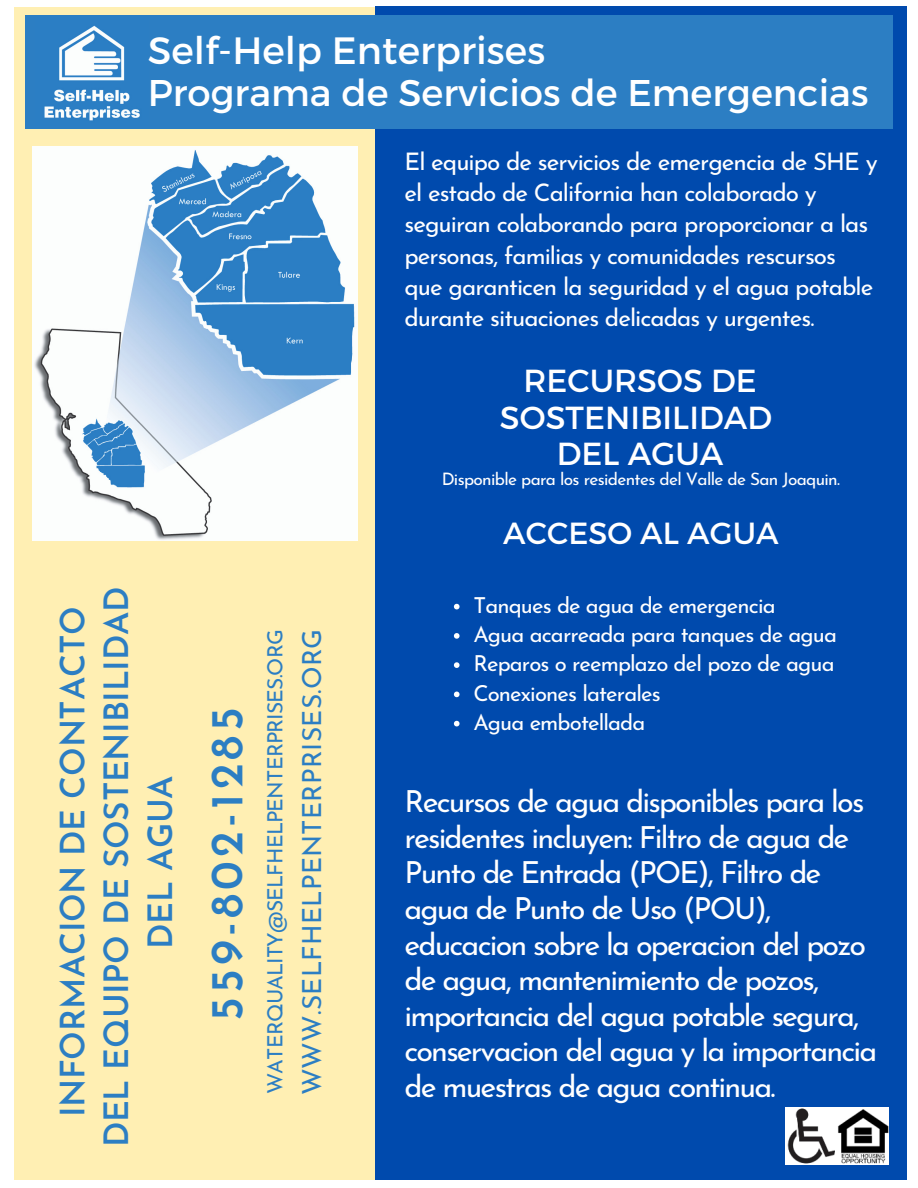
<style>
.page{position:relative;width:918px;height:1188px;background:#fff}
.page>*{position:absolute;margin:0;border:0;box-sizing:border-box;transform-origin:0 0}
.t1{font:600 45.9px "Josefin Sans";letter-spacing:.09em;color:#2c7ec3}
.t2{font:37.95px "Montserrat";color:#fff}
.t3{font:37.2px "Montserrat";color:#fff}
.t4{font:600 33.45px/43.8px "Josefin Sans";letter-spacing:-.01em;color:#2c7ec3;text-align:center}
.t5{font:31.95px/36.5px "Montserrat";color:#fff;text-align:center}
.t6{font:30.6px "Montserrat";color:#fff}
.t7{font:30.45px/35.5px "Josefin Sans";letter-spacing:-.06em;color:#fff}
.t8{font:26.4px "Josefin Sans";letter-spacing:.01em;color:#2c7ec3}
.t9{font:24.15px/31.2px "Josefin Sans";letter-spacing:-.04em;color:#fff}
.t10{font:22.05px "Josefin Sans";letter-spacing:-.04em;color:#fff}
.t11{font:21px "Josefin Sans";letter-spacing:-.04em;color:#2c7ec3}
.t12{font:17.25px "Josefin Sans";letter-spacing:-.04em;color:#fff}
</style>
<div class="page">
<div style="left:15px;top:7px;width:361px;height:1173px;background:#ffefb3"></div>
<div style="left:375px;top:7px;width:532px;height:1173px;background:#004aad"></div>
<div style="left:25px;top:15px;width:868px;height:114px;background:#2c7ec3"></div>
<img style="left:44px;top:25px;width:96px;height:96px">
<img style="left:32px;top:146px;width:326px;height:394px">
<img style="left:786px;top:1108px;width:102px;height:56px">
<svg style="left:454px;top:604px;width:6px;height:5px"></svg>
<svg style="left:454px;top:633px;width:6px;height:6px"></svg>
<svg style="left:454px;top:662px;width:6px;height:6px"></svg>
<svg style="left:454px;top:692px;width:6px;height:5px"></svg>
<svg style="left:454px;top:721px;width:6px;height:5px"></svg>
<p class="t2" style="left:148px;top:26px;width:399px">Self-Help Enterprises</p>
<p class="t3" style="left:148px;top:69px;width:722px">Programa de Servicios de Emergencias</p>
<p class="t9" style="left:404px;top:148px;width:475px">El equipo de servicios de emergencia de SHE y el estado de California han colaborado y seguiran colaborando para proporcionar a las personas, familias y comunidades rescursos que garanticen la seguridad y el agua potable durante situaciones delicadas y urgentes.</p>
<p class="t5" style="left:500px;top:361px;width:274px">RECURSOS DE<br>SOSTENIBILIDAD</p>
<p class="t5" style="left:557px;top:434px;width:168px">DEL AGUA</p>
<p class="t12" style="left:442px;top:472px;width:400px">Disponible para los residentes del Valle de San Joaquin.</p>
<p class="t6" style="left:503px;top:513px;width:277px">ACCESO AL AGUA</p>
<p class="t4" style="left:54px;top:1147px;width:562px;rotate:-90deg">INFORMACION DE CONTACTO<br>DEL EQUIPO DE SOSTENIBILIDAD</p>
<p class="t4" style="left:142px;top:949px;width:175px;rotate:-90deg">DEL AGUA</p>
<p class="t1" style="left:208px;top:1021px;width:315px;rotate:-90deg">559-802-1285</p>
<p class="t11" style="left:267px;top:1094px;width:466px;rotate:-90deg">WATERQUALITY@SELFHELPENTERPRISES.ORG</p>
<p class="t8" style="left:301px;top:1095px;width:468px;rotate:-90deg">WWW.SELFHELPENTERPRISES.ORG</p>
<p class="t10" style="left:473px;top:596px;width:304px">Tanques de agua de emergencia</p>
<p class="t10" style="left:473px;top:626px;width:365px">Agua acarreada para tanques de agua</p>
<p class="t10" style="left:473px;top:655px;width:363px">Reparos o reemplazo del pozo de agua</p>
<p class="t10" style="left:473px;top:684px;width:189px">Conexiones laterales</p>
<p class="t10" style="left:473px;top:713px;width:174px">Agua embotellada</p>
<p class="t7" style="left:404px;top:787px;width:474px">Recursos de agua disponibles para los residentes incluyen: Filtro de agua de Punto de Entrada (POE), Filtro de agua de Punto de Uso (POU), educacion sobre la operacion del pozo de agua, mantenimiento de pozos, importancia del agua potable segura, conservacion del agua y la importancia de muestras de agua continua.</p>
</div>
